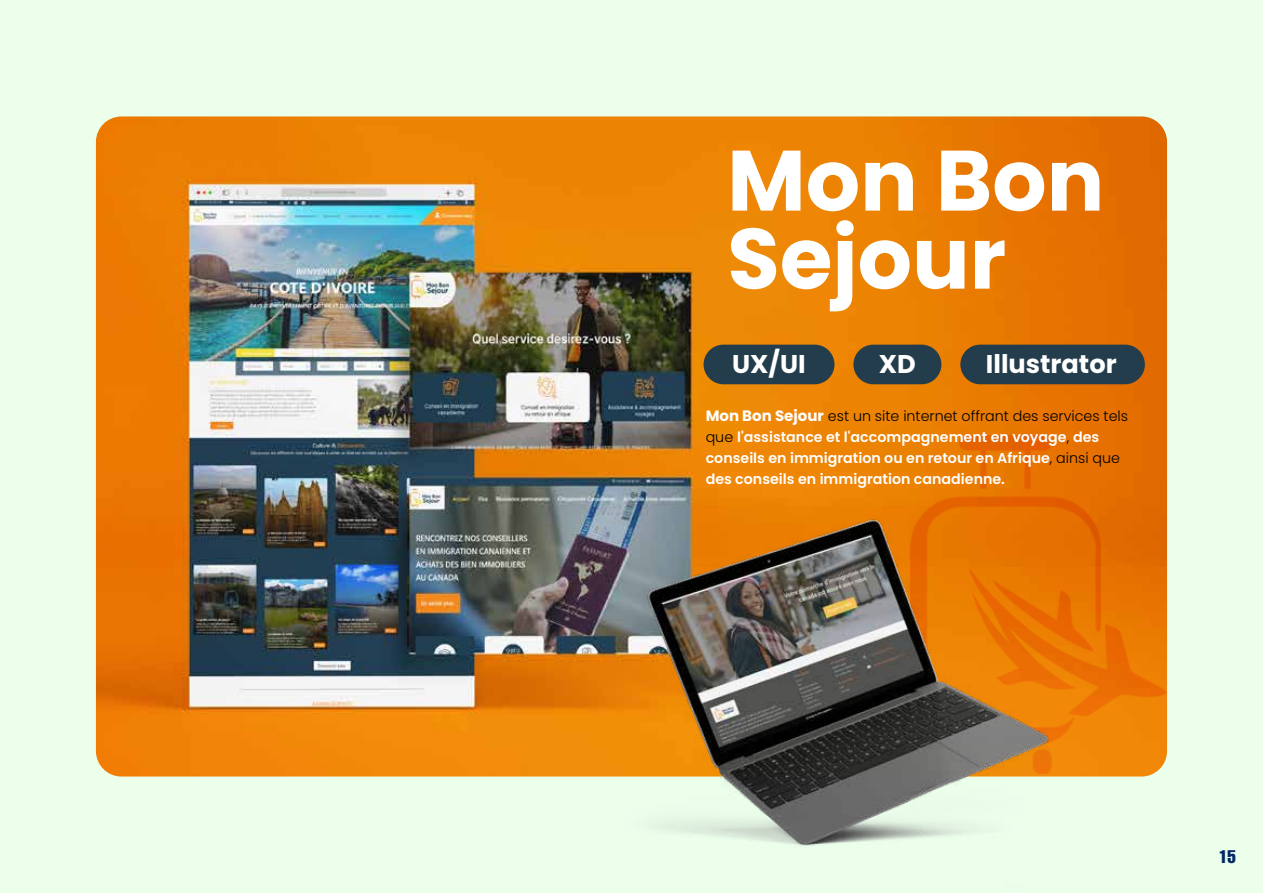
<style>
.page{position:relative;width:1263px;height:893px;background:#ebffeb}
.page>*{position:absolute;margin:0;border:0;box-sizing:border-box;transform-origin:0 0}
.t1{font:700 85.5px/78px "Poppins";color:#fff}
.t2{font:700 25.65px "Poppins";color:#fff}
.t3{font:extra-condensed 18px "Helvetica";color:#002866}
.t4{font:600 14.25px/21px "Poppins";color:#fff}
.s1{font-weight:700;font-size:15px}
.s2{font-weight:300;color:#000}
</style>
<div class="page">
<img style="left:96px;top:116px;width:1071px;height:660px">
<svg style="left:703px;top:345px;width:131px;height:39px;background:#2f4148"></svg>
<svg style="left:853px;top:345px;width:88px;height:39px;background:#354346"></svg>
<div style="left:960px;top:345px;width:185px;height:39px;background:#233d4d"></div>
<img style="left:479px;top:434px;width:689px;height:412px">
<h1 class="t1" style="left:727px;top:142px;width:379px">Mon Bon<br>Sejour</h1>
<h2 class="t2" style="left:732px;top:349px;width:75px">UX/UI</h2>
<h2 class="t2" style="left:879px;top:349px;width:38px">XD</h2>
<h2 class="t2" style="left:986px;top:349px;width:132px">Illustrator</h2>
<p class="t4" style="left:706px;top:406px;width:424px"><span class="s1">Mon Bon Sejour</span> <span class="s2">est un site internet offrant des services tels que</span> l'assistance et l'accompagnement en voyage<span class="s2">,</span> des conseils en immigration ou en retour en Afrique<span class="s2">, ainsi que </span>des conseils en immigration canadienne.</p>
<p class="t3" style="left:1219px;top:845px;width:18px">15</p>
</div>
